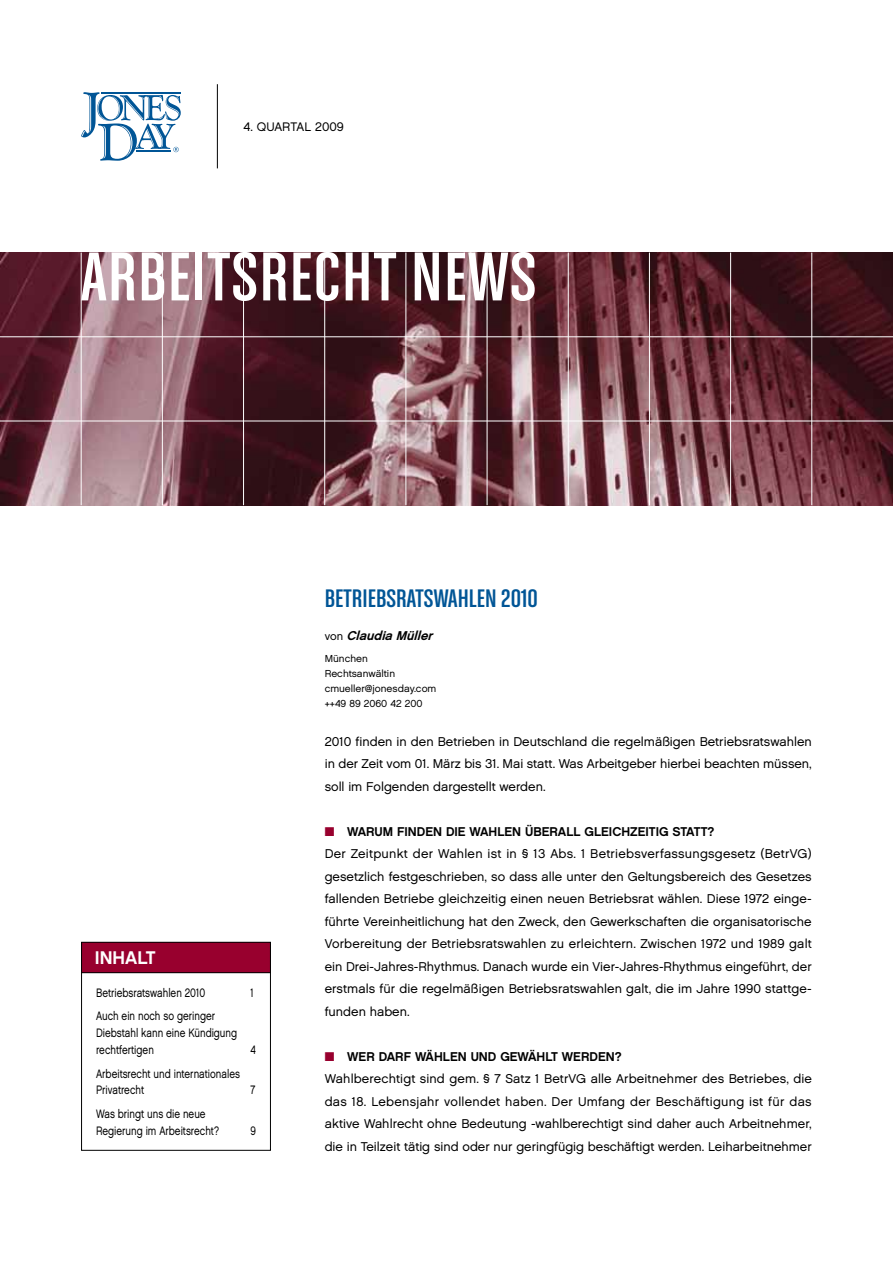
<style>
.page{position:relative;width:893px;height:1263px;background:#fff}
.page>*{position:absolute;margin:0;border:0;box-sizing:border-box;transform-origin:0 0}
.t1{font:73.5px "Chalet Comprime Cologne Sixty";letter-spacing:.02em;color:#fff;scale:1.1 1}
.t2{font:27px "Chalet Comprime Cologne Sixty";letter-spacing:.005em;color:#005596;scale:1.1 1}
.t3{font:18.3px "Chalet New York Nineteen Sixty";color:#fff}
.t4{font:12.75px/22.5px "Chalet London Nineteen Sixty";color:#000;text-align:justify}
.t5{font:12.75px "Chalet New York Nineteen Sixty";color:#000}
.t6{font:italic 12.75px "Chalet New York Nineteen Sixty";color:#000}
.t7{font:12.3px "Chalet London Nineteen Sixty";color:#000}
.t8{font:12.15px/16.8px "Chalet London Nineteen Sixty";color:#000;scale:.8 1}
.t9{font:10.2px/15px "Chalet London Nineteen Sixty";color:#000}
.s1{font-family:"Chalet London Nineteen Sixty";font-style:normal;font-size:11.25px}
.s2{color:#98002e}
</style>
<div class="page">
<svg style="left:81px;top:92px;width:99px;height:68px"></svg>
<hr style="left:217px;top:84px;width:1px;height:84px;background:#000">
<img style="left:0;top:253px;width:893px;height:252px">
<hr style="left:81px;top:253px;width:1px;height:252px;background:#fff">
<hr style="left:162px;top:253px;width:1px;height:252px;background:#fff">
<hr style="left:243px;top:253px;width:1px;height:252px;background:#fff">
<hr style="left:324px;top:253px;width:1px;height:252px;background:#fff">
<hr style="left:406px;top:253px;width:1px;height:252px;background:#fff">
<hr style="left:487px;top:253px;width:1px;height:252px;background:#fff">
<hr style="left:568px;top:253px;width:1px;height:252px;background:#fff">
<hr style="left:649px;top:253px;width:1px;height:252px;background:#fff">
<hr style="left:730px;top:253px;width:1px;height:252px;background:#fff">
<hr style="left:811px;top:253px;width:1px;height:252px;background:#fff">
<hr style="left:0;top:337px;width:893px;height:1px;background:#fff">
<hr style="left:0;top:421px;width:893px;height:1px;background:#fff">
<div style="left:81px;top:942px;width:189px;height:31px;background:#98002e"></div>
<div style="left:81px;top:942px;width:190px;height:209px;border:1px solid #000"></div>
<hr style="left:81px;top:972px;width:190px;height:1px;background:#000">
<p class="t7" style="left:244px;top:119px;width:102px">4. Quartal 2009</p>
<h1 class="t1" style="left:81px;top:236px;width:415px">ARBEITSRECHT NEWS</h1>
<h3 class="t3" style="left:95px;top:946px;width:11px">inhalt</h3>
<p class="t8" style="left:96px;top:984px;width:138px">Betriebsratswahlen 2010</p>
<p class="t8" style="left:250px;top:984px;width:6px">1</p>
<p class="t8" style="left:96px;top:1008px;width:178px">Auch ein noch so geringer<br>Diebstahl kann eine Kündigung rechtfertigen</p>
<p class="t8" style="left:250px;top:1041px;width:8px">4</p>
<p class="t8" style="left:96px;top:1065px;width:181px">Arbeitsrecht und internationales<br>Privatrecht</p>
<p class="t8" style="left:96px;top:1105px;width:155px">Was bringt uns die neue<br>Regierung im Arbeitsrecht?</p>
<p class="t8" style="left:250px;top:1081px;width:8px">7</p>
<p class="t8" style="left:250px;top:1122px;width:8px">9</p>
<h2 class="t2" style="left:325px;top:583px;width:10px">BETRIEBSR</h2>
<h2 class="t2" style="left:407px;top:583px;width:121px">ATSWAHLEN 2010</h2>
<p class="t6" style="left:325px;top:628px;width:113px"><span class="s1">v o n</span> ClaudiaMüller</p>
<p class="t9" style="left:325px;top:651px;width:113px">München<br>Rechtsanwältin cmueller@jonesday.com ++49 89 2060 42 200</p>
<p class="t4" style="left:325px;top:730px;width:489px">2010 finden in den Betrieben in Deutschland die regelmäßigen Betriebsratswahlen in der Zeit vom 01. März bis 31. Mai statt. Was Arbeitgeber hierbei beachten müssen, soll im Folgenden dargestellt werden.</p>
<p class="t5" style="left:325px;top:823px;width:391px"><span class="s2">■</span> WARUM FINDEN DIE WAHLEN ÜBERALL GLEICHZEITIG STATT?</p>
<p class="t4" style="left:325px;top:842px;width:489px">Der Zeitpunkt der Wahlen ist in § 13 Abs. 1 Betriebsverfassungsgesetz (BetrVG) gesetzlich festgeschrieben, so dass alle unter den Geltungsbereich des Gesetzes fallenden Betriebe gleichzeitig einen neuen Betriebsrat wählen. Diese 1972 einge&shy;führte Vereinheitlichung hat den Zweck, den Gewerkschaften die organisatorische Vorbereitung der Betriebsratswahlen zu erleichtern. Zwischen 1972 und 1989 galt ein Drei-Jahres-Rhythmus. Danach wurde ein Vier-Jahres-Rhythmus eingeführt, der erstmals für die regelmäßigen Betriebsratswahlen galt, die im Jahre 1990 stattge&shy;funden haben.</p>
<p class="t5" style="left:325px;top:1048px;width:298px"><span class="s2">■</span> WER DARF WÄHLEN UND GEWÄHLT WERDEN?</p>
<p class="t4" style="left:325px;top:1067px;width:489px">Wahlberechtigt sind gem. § 7 Satz 1 BetrVG alle Arbeitnehmer des Betriebes, die das 18. Lebensjahr vollendet haben. Der Umfang der Beschäftigung ist für das aktive Wahlrecht ohne Bedeutung -wahlberechtigt sind daher auch Arbeitnehmer, die in Teilzeit tätig sind oder nur geringfügig beschäftigt werden. Leiharbeitnehmer</p>
</div>
